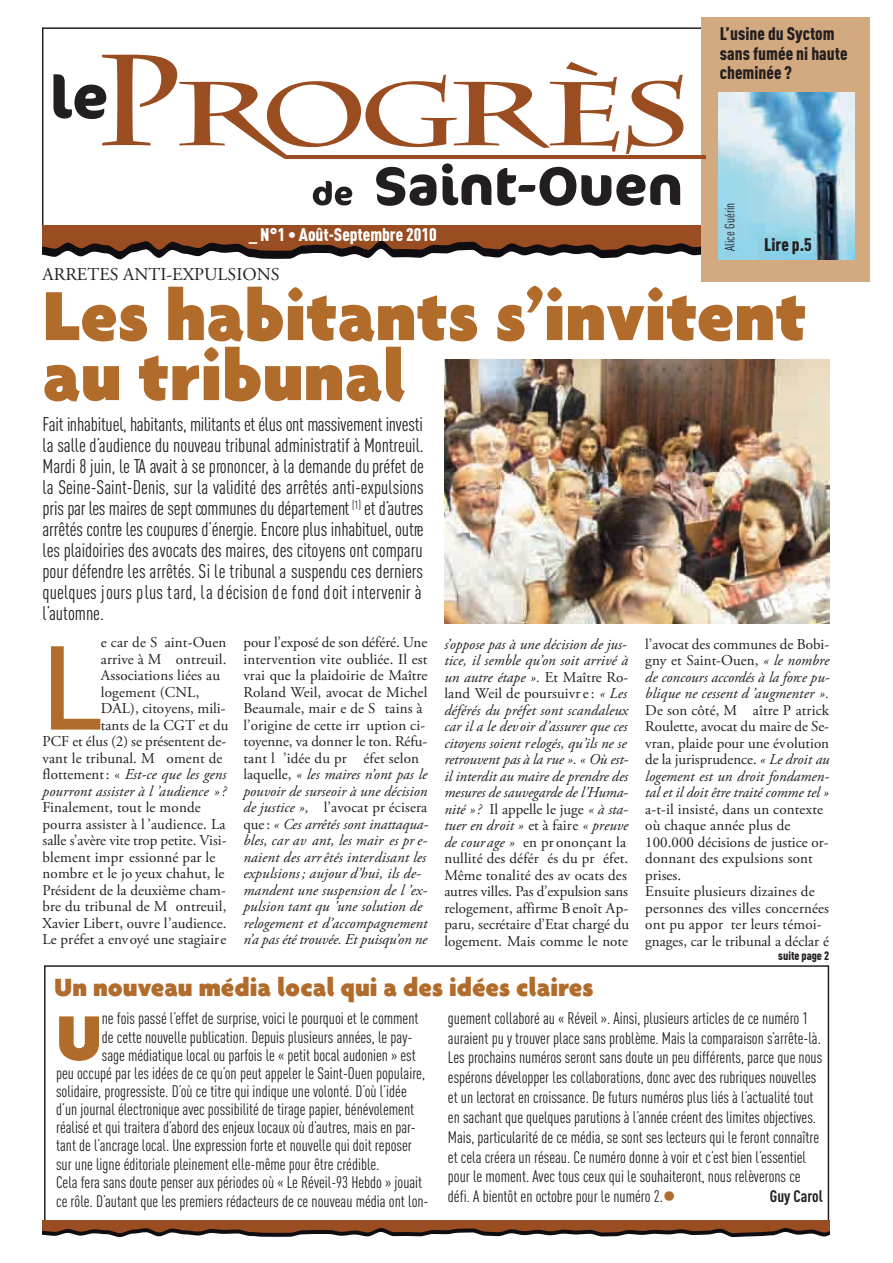
<style>
.page{position:relative;width:893px;height:1263px;background:#fff}
.page>*{position:absolute;margin:0;border:0;box-sizing:border-box;transform-origin:0 0}
.t1{font:500 130.5px "Agenda";color:#b16b2a}
.t2{font:900 75px/60px "Agenda";color:#b16b2a}
.t3{font:900 67.95px "Agenda";color:#b16b2a}
.t4{font:900 27px "Agenda";color:#b16b2a}
.t5{font:19.5px/21px "DIN Cond";color:#231f20}
.t6{font:900 18px/19.5px "DIN Cond";color:#231f20}
.t7{font:900 18px "DIN Cond";color:#fff}
.t8{font:18px "Adobe Garamond Pro";color:#231f20}
.t9{font:16.5px/19.8px "DIN Cond";color:#231f20}
.t10{font:700 16.5px "DIN Cond";color:#231f20}
.t11{font:italic 15px/16.5px "Adobe Garamond Pro";color:#231f20}
.t12{font:15px/16.5px "Adobe Garamond Pro";letter-spacing:.01em;color:#231f20}
.t13{font:13.5px "DIN Cond";color:#231f20}
.t14{font:900 12px "DIN Cond";color:#231f20}
.s1{font-style:normal}
.s2{font-style:italic}
</style>
<div class="page">
<div style="left:44px;top:965px;width:785px;height:256px;border:2px solid #231f20"></div>
<img style="left:444px;top:359px;width:385px;height:264px">
<svg style="left:43px;top:225px;width:659px;height:34px;background:#86563b"></svg>
<div style="left:702px;top:17px;width:168px;height:264px;background:#d3a980"></div>
<svg style="left:43px;top:1220px;width:786px;height:17px;background:#87563b"></svg>
<img style="left:719px;top:93px;width:136px;height:166px">
<hr style="left:285px;top:155px;width:421px;height:4px;background:#9a4d21">
<svg style="left:53px;top:55px;width:630px;height:151px"></svg>
<p class="t7" style="left:249px;top:228px;width:189px">_ N°1 • Août-Septembre 2010</p>
<p class="t6" style="left:720px;top:26px;width:129px">L’usine du Syctom sans fumée ni haute cheminée ?</p>
<p class="t13" style="left:722px;top:251px;width:50px;rotate:-90deg">Alice Guérin</p>
<p class="t6" style="left:764px;top:236px;width:49px">Lire p.5</p>
<p class="t8" style="left:43px;top:264px;width:239px">ARRETES ANTI-EXPULSIONS</p>
<h2 class="t2" style="left:43px;top:293px;width:766px">Les habitants s’invitent au tribunal</h2>
<p class="t5" style="left:43px;top:413px;width:383px">Fait inhabituel, habitants, militants et élus ont massivement investi la salle d’audience du nouveau tribunal administratif à Montreuil.<br>Mardi 8 juin, le TA avait à se prononcer, à la demande du préfet de la Seine-Saint-Denis, sur la validité des arrêtés anti-expulsions pris par les maires de sept communes du département <sup>(1)</sup> et d’autres arrêtés contre les coupures d’énergie. Encore plus inhabituel, outre les plaidoiries des avocats des maires, des citoyens ont comparu pour défendre les arrêtés. Si le tribunal a suspendu ces derniers quelques jours plus tard, la décision de fond doit intervenir à l’automne.</p>
<p class="t12" style="left:101px;top:635px;width:127px">e car de S aint-Ouen</p>
<p class="t12" style="left:101px;top:651px;width:127px">arrive à M ontreuil.</p>
<p class="t12" style="left:101px;top:668px;width:121px">Associations liées au</p>
<p class="t12" style="left:101px;top:684px;width:100px">logement (CNL,</p>
<p class="t12" style="left:101px;top:701px;width:126px">DAL), citoyens, mili-</p>
<p class="t12" style="left:101px;top:717px;width:129px">tants de la CGT et du</p>
<p class="t12" style="left:43px;top:734px;width:185px">PCF et élus (2) se présentent de-</p>
<p class="t12" style="left:43px;top:750px;width:181px">vant le tribunal. M oment de</p>
<p class="t11" style="left:43px;top:766px;width:185px"><span class="s1">flottement : «</span> Est-ce que les gens</p>
<p class="t11" style="left:43px;top:783px;width:185px">pourront assister à l ’audience » ?</p>
<p class="t12" style="left:43px;top:800px;width:185px">Finalement, tout le monde pourra assister à l ’audience. La salle s’avère vite trop petite. Visi&shy;blement impr essionné par le nombre et le jo yeux chahut, le<br>Président de la deuxième cham&shy;bre du tribunal de M ontreuil,<br>Xavier Libert, ouvre l’audience.<br>Le préfet a envoyé une stagiaire</p>
<h1 class="t1" style="left:43px;top:637px;width:60px">L</h1>
<p class="t11" style="left:243px;top:634px;width:186px"><span class="s1">pour l’exposé de son déféré. Une intervention vite oubliée. Il est vrai que la plaidoirie de Maître<br>Roland Weil, avocat de Michel<br>Beaumale, mair e de S tains à l’origine de cette irr uption ci&shy;toyenne, va donner le ton. Réfu&shy;tant l ’idée du pr éfet selon laquelle,</span> « les maires n’ont pas le pouvoir de surseoir à une décision de justice », <span class="s1">l’avocat pr écisera que :</span> « Ces arrêtés sont inattaqua&shy;bles, car av ant, les mair es pr e&shy;naient des arr êtés interdisant les expulsions ; aujour d’hui, ils de&shy;mandent une suspension de l ’ex&shy;pulsion tant qu ’une solution de relogement et d’accompagnement n’a pas été trouvée. Et puisqu’on ne</p>
<p class="t11" style="left:444px;top:636px;width:186px">s’oppose pas à une décision de jus&shy;tice, il semble qu’on soit arrivé à un autre étape ». <span class="s1">Et Maître Ro&shy;land Weil de poursuivr e :</span> « Les déférés du préfet sont scandaleux car il a le devoir d’assurer que ces citoyens soient relogés, qu’ils ne se retrouvent pas à la rue ». « Où est&shy;il interdit au maire de prendre des mesures de sauvegarde de l’Huma&shy;nité » ? <span class="s1">Il appelle le juge</span> « à sta&shy;tuer en droit » <span class="s1">et à faire</span> « preuve de courage » <span class="s1">en pr ononçant la nullité des défér és du pr éfet.<br>Même tonalité des av ocats des autres villes. Pas d’expulsion sans relogement, affirme Benoît Ap&shy;paru, secrétaire d’Etat chargé du logement. Mais comme le note</span></p>
<p class="t11" style="left:645px;top:636px;width:186px;text-align:justify"><span class="s1">l’avocat des communes de Bobi&shy;gny et Saint-Ouen,</span> « le nombre de concours accordés à la force pu&shy;blique ne cessent d ’augmenter ».</p>
<p class="t12" style="left:645px;top:702px;width:186px;text-align:justify">De son côté, M aître P atrick Roulette, avocat du maire de Se&shy;vran, plaide pour une évolution de la jurisprudence. <span class="s2">« Le droit au logement est un droit fondamen&shy;tal et il doit être traité comme tel »</span></p>
<p class="t12" style="left:645px;top:801px;width:185px">a-t-il insisté, dans un contexte où chaque année plus de<br>100.000 décisions de justice or&shy;donnant des expulsions sont prises.<br>Ensuite plusieurs dizaines de personnes des villes concernées ont pu appor ter leurs témoi&shy;gnages, car le tribunal a déclar é</p>
<p class="t14" style="left:778px;top:952px;width:52px">suite page 2</p>
<h3 class="t4" style="left:54px;top:977px;width:541px">Un nouveau média local qui a des idées claires</h3>
<h3 class="t3" style="left:56px;top:1011px;width:47px">U</h3>
<p class="t9" style="left:102px;top:1008px;width:318px">ne fois passé l’effet de surprise, voici le pourquoi et le comment de cette nouvelle publication. Depuis plusieurs années, le pay-</p>
<p class="t9" style="left:448px;top:1008px;width:376px">guement collaboré au « Réveil ». Ainsi, plusieurs articles de ce numéro 1 auraient pu y trouver place sans problème. Mais la comparaison s’arrête-là.<br>Les prochains numéros seront sans doute un peu différents, parce que nous espérons développer les collaborations, donc avec des rubriques nouvelles et un lectorat en croissance. De futurs numéros plus liés à l’actualité tout en sachant que quelques parutions à l’année créent des limites objectives.<br>Mais, particularité de ce média, se sont ses lecteurs qui le feront connaître et cela créera un réseau. Ce numéro donne à voir et c’est bien l’essentiel pour le moment. Avec tous ceux qui le souhaiteront, nous relèverons ce défi. A bientôt en octobre pour le numéro 2.</p>
<p class="t9" style="left:56px;top:1046px;width:370px;line-height:18px;text-indent:46px">sage médiatique local ou parfois le « petit bocal audonien » est peu occupé par les idées de ce qu’on peut appeler le Saint-Ouen populaire, solidaire, progressiste. D’où ce titre qui indique une volonté. D’où l’idée d’un journal électronique avec possibilité de tirage papier, bénévolement réalisé et qui traitera d’abord des enjeux locaux où d’autres, mais en par&shy;tant de l’ancrage local. Une expression forte et nouvelle qui doit reposer sur une ligne éditoriale pleinement elle-même pour être crédible.<br>Cela fera sans doute penser aux périodes où « Le Réveil-93 Hebdo » jouait</p>
<p class="t9" style="left:56px;top:1191px;width:374px">ce rôle. D’autant que les premiers rédacteurs de ce nouveau média ont lon-</p>
<p class="t10" style="left:770px;top:1190px;width:54px">Guy Carol</p>
</div>
